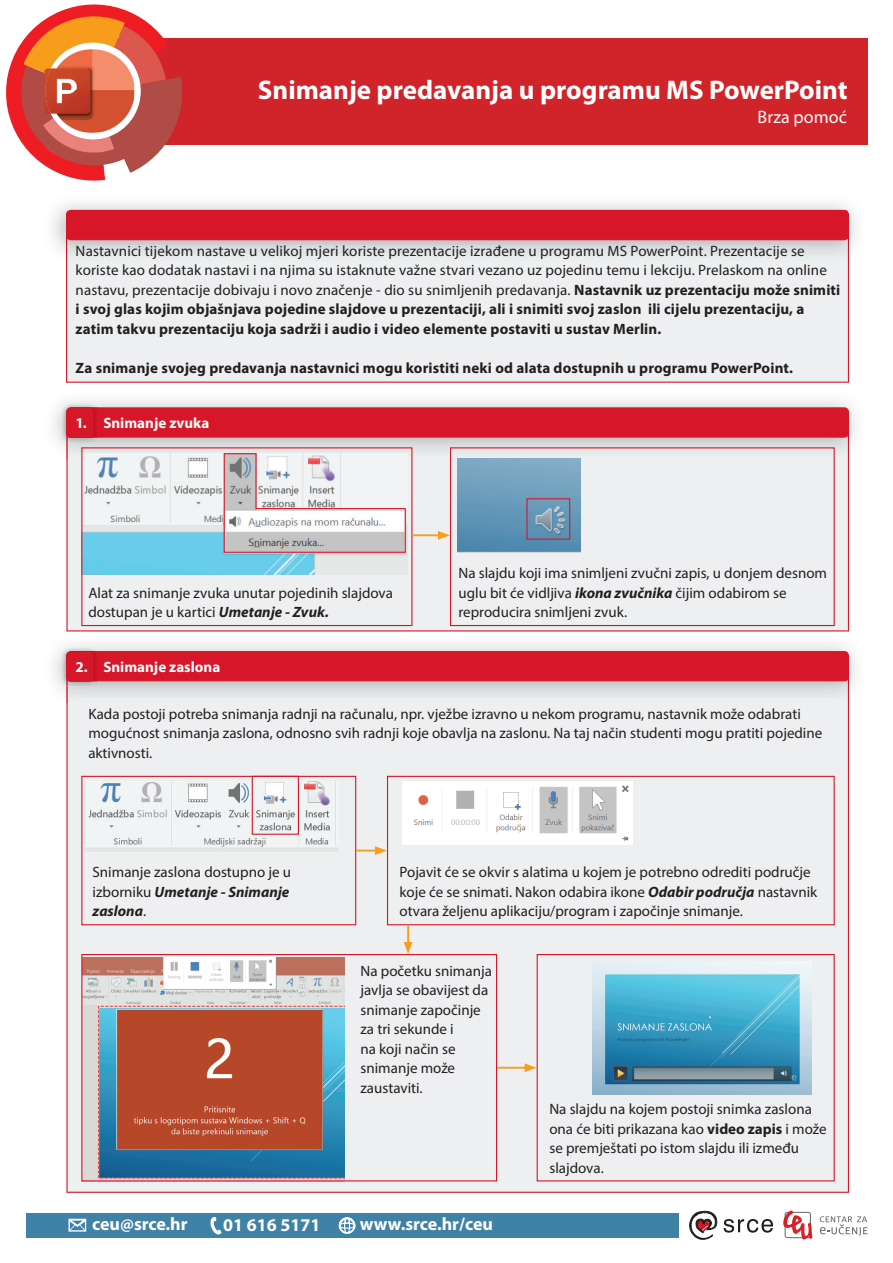
<style>
.page{position:relative;width:893px;height:1263px;background:#fff}
.page>*{position:absolute;margin:0;border:0;box-sizing:border-box;transform-origin:0 0}
.t1{font:700 27px "Myriad Pro";color:#fff}
.t2{font:700 18px "Myriad Pro";color:#fff}
.t3{font:18px "Myriad Pro";color:#fff}
.t4{font:15px/19.5px "Myriad Pro";color:#231f20}
.t5{font:700 15px/19.5px "Myriad Pro";letter-spacing:.01em;color:#231f20}
.t6{font:700 15px "Myriad Pro";color:#fff}
.s1{font-weight:400}
.s2{font-weight:700;font-style:italic}
.s3{font-weight:700}
</style>
<div class="page">
<div style="left:66px;top:262px;width:783px;height:121px;background:#edeff0"></div>
<img style="left:66px;top:238px;width:783px;height:24px">
<div style="left:67px;top:210px;width:781px;height:30px;background:#d71729;border-radius:4px"></div>
<div style="left:66px;top:210px;width:783px;height:30px;border:1px solid #d71729;border-radius:4px"></div>
<div style="left:54px;top:38px;width:813px;height:107px;background:#d1232a"></div>
<svg style="left:6px;top:4px;width:176px;height:177px"></svg>
<div style="left:45px;top:43px;width:96px;height:96px;background:#fff;border-radius:50%"></div>
<div style="left:66px;top:459px;width:783px;height:172px;background:#edeff0"></div>
<svg style="left:66px;top:703px;width:783px;height:490px;background:#ebe7e8"></svg>
<img style="left:66px;top:438px;width:783px;height:21px">
<div style="left:98px;top:407px;width:751px;height:31px;background:#d71729"></div>
<img style="left:66px;top:681px;width:783px;height:22px">
<div style="left:98px;top:651px;width:751px;height:30px;background:#d71729"></div>
<img style="left:83px;top:453px;width:324px;height:121px">
<img style="left:84px;top:781px;width:255px;height:70px">
<img style="left:83px;top:957px;width:261px;height:222px">
<img style="left:593px;top:961px;width:219px;height:133px">
<img style="left:403px;top:781px;width:230px;height:64px">
<img style="left:457px;top:459px;width:124px;height:94px">
<img style="left:44px;top:49px;width:1px;height:25px">
<img style="left:44px;top:118px;width:1px;height:15px">
<img style="left:45px;top:49px;width:89px;height:84px">
<img style="left:61px;top:403px;width:37px;height:40px">
<img style="left:68px;top:438px;width:30px;height:5px">
<img style="left:66px;top:407px;width:32px;height:31px">
<div style="left:67px;top:408px;width:26px;height:29px;background:#d71729;border-radius:4px"></div>
<div style="left:66px;top:408px;width:28px;height:30px;border:1px solid #d71729;border-radius:4px"></div>
<img style="left:61px;top:647px;width:37px;height:40px">
<img style="left:68px;top:681px;width:30px;height:6px">
<img style="left:66px;top:681px;width:2px;height:6px">
<img style="left:66px;top:651px;width:32px;height:30px">
<div style="left:67px;top:652px;width:26px;height:29px;background:#d71729;border-radius:4px"></div>
<div style="left:66px;top:651px;width:28px;height:31px;border:1px solid #d71729;border-radius:4px"></div>
<div style="left:80px;top:581px;width:325px;height:42px;background:#edeff0"></div>
<div style="left:80px;top:698px;width:755px;height:69px;background:#edeff0"></div>
<div style="left:84px;top:857px;width:255px;height:68px;background:#edeff0"></div>
<div style="left:352px;top:957px;width:147px;height:143px;background:#edeff0"></div>
<div style="left:541px;top:1096px;width:294px;height:83px;background:#edeff0"></div>
<div style="left:391px;top:857px;width:439px;height:68px;background:#edeff0"></div>
<div style="left:450px;top:561px;width:389px;height:62px;background:#edeff0"></div>
<svg style="left:223px;top:453px;width:183px;height:100px"></svg>
<div style="left:526px;top:498px;width:44px;height:42px;border:1px solid #d71729"></div>
<div style="left:252px;top:776px;width:47px;height:59px;border:1px solid #d71729"></div>
<div style="left:81px;top:776px;width:275px;height:149px;border:1px solid #d71729"></div>
<div style="left:81px;top:447px;width:331px;height:179px;border:1px solid #d71729"></div>
<div style="left:450px;top:447px;width:385px;height:179px;border:1px solid #d71729"></div>
<div style="left:81px;top:954px;width:416px;height:227px;border:1px solid #d71729"></div>
<div style="left:537px;top:954px;width:298px;height:227px;border:1px solid #d71729"></div>
<div style="left:387px;top:776px;width:448px;height:149px;border:1px solid #d71729"></div>
<div style="left:26px;top:1213px;width:652px;height:24px;background:#4081a6"></div>
<svg style="left:724px;top:1219px;width:49px;height:14px"></svg>
<svg style="left:689px;top:1210px;width:28px;height:30px"></svg>
<svg style="left:820px;top:1216px;width:47px;height:20px"></svg>
<svg style="left:783px;top:1211px;width:29px;height:28px"></svg>
<svg style="left:69px;top:1219px;width:17px;height:12px"></svg>
<svg style="left:210px;top:1217px;width:11px;height:18px"></svg>
<svg style="left:339px;top:1217px;width:16px;height:17px"></svg>
<svg style="left:356px;top:846px;width:31px;height:9px"></svg>
<hr style="left:412px;top:534px;width:29px;height:2px;background:#f89d1e">
<svg style="left:438px;top:531px;width:12px;height:9px"></svg>
<hr style="left:407px;top:925px;width:2px;height:20px;background:#f89d1e">
<svg style="left:404px;top:942px;width:8px;height:12px"></svg>
<hr style="left:497px;top:1067px;width:31px;height:2px;background:#f89d1e">
<svg style="left:525px;top:1063px;width:12px;height:9px"></svg>
<h1 class="t1" style="left:258px;top:79px;width:591px">Snimanje predavanja u programu MS PowerPoint</h1>
<p class="t3" style="left:758px;top:110px;width:91px">Brza pomoć</p>
<p class="t4" style="left:76px;top:242px;width:730px">Nastavnici tijekom nastave u velikoj mjeri koriste prezentacije izrađene u programu MS PowerPoint. Prezentacije se</p>
<p class="t5" style="left:76px;top:262px;width:766px"><span class="s1">koriste kao dodatak nastavi i na njima su istaknute važne stvari vezano uz pojedinu temu i lekciju. Prelaskom na online nastavu, prezentacije dobivaju i novo značenje - dio su snimljenih predavanja.</span> Nastavnik uz prezentaciju može snimiti i svoj glas kojim objašnjava pojedine slajdove u prezentaciji, ali i snimiti svoj zaslon ili cijelu prezentaciju, a zatim takvu prezentaciju koja sadrži i audio i video elemente postaviti u sustav Merlin.</p>
<p class="t5" style="left:76px;top:359px;width:719px">Za snimanje svojeg predavanja nastavnici mogu koristiti neki od alata dostupnih u programu PowerPoint.</p>
<p class="t6" style="left:76px;top:418px;width:13px">1.</p>
<p class="t6" style="left:103px;top:417px;width:107px">Snimanje zvuka</p>
<p class="t4" style="left:88px;top:584px;width:306px">Alat za snimanje zvuka unutar pojedinih slajdova dostupan je u kartici <span class="s2">Umetanje - Zvuk.</span></p>
<p class="t6" style="left:76px;top:661px;width:14px">2.</p>
<p class="t6" style="left:103px;top:661px;width:118px">Snimanje zaslona</p>
<p class="t4" style="left:458px;top:565px;width:370px">Na slajdu koji ima snimljeni zvučni zapis, u donjem desnom uglu bit će vidljiva <span class="s2">ikona zvučnika</span> čijim odabirom se reproducira snimljeni zvuk.</p>
<p class="t4" style="left:88px;top:705px;width:735px">Kada postoji potreba snimanja radnji na računalu, npr. vježbe izravno u nekom programu, nastavnik može odabrati mogućnost snimanja zaslona, odnosno svih radnji koje obavlja na zaslonu. Na taj način studenti mogu pratiti pojedine aktivnosti.</p>
<p class="t4" style="left:93px;top:864px;width:200px;text-align:justify">Snimanje zaslona dostupno je u izborniku <span class="s2">Umetanje - Snimanje zaslona</span>.</p>
<p class="t4" style="left:399px;top:864px;width:419px">Pojavit će se okvir s alatima u kojem je potrebno odrediti područje koje će se snimati. Nakon odabira ikone <span class="s2">Odabir područja</span> nastavnik otvara željenu aplikaciju/program i započinje snimanje.</p>
<p class="t4" style="left:360px;top:962px;width:133px">Na početku snimanja javlja se obavijest da snimanje započinje za tri sekunde i<br>na koji način se snimanje može zaustaviti.</p>
<p class="t4" style="left:549px;top:1100px;width:279px">Na slajdu na kojem postoji snimka zaslona ona će biti prikazana kao <span class="s3">video zapis</span> i može se premještati po istom slajdu ili između slajdova.</p>
<p class="t2" style="left:92px;top:1217px;width:97px">ceu@srce.hr</p>
<p class="t2" style="left:223px;top:1218px;width:99px">01 616 5171</p>
<p class="t2" style="left:360px;top:1217px;width:135px">www.srce.hr/ceu</p>
</div>
